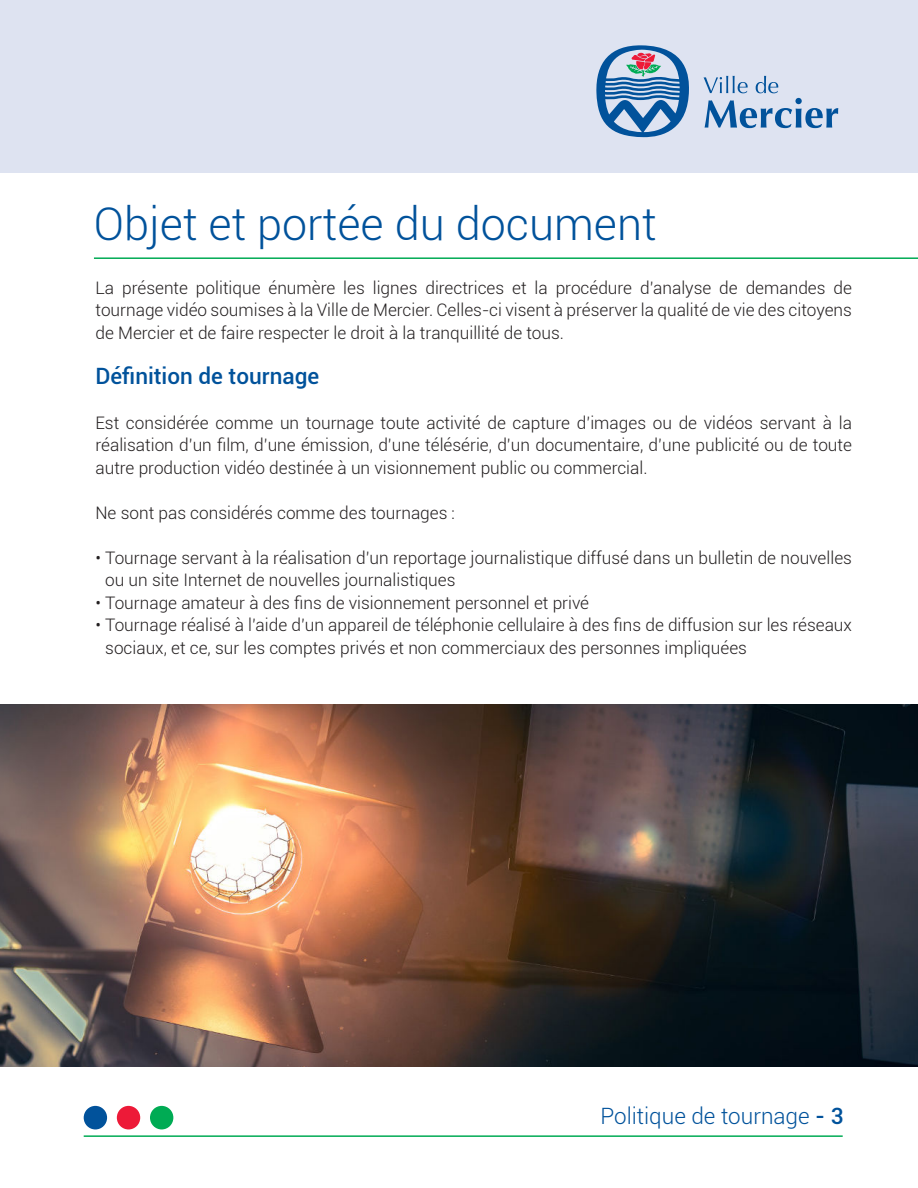
<style>
.page{position:relative;width:918px;height:1188px;background:#fff}
.page>*{position:absolute;margin:0;border:0;box-sizing:border-box;transform-origin:0 0}
.t1{font:300 45px "Roboto";color:#01529b}
.t2{font:300 22.5px "Roboto";color:#01529b}
.t3{font:500 22.5px "Roboto";color:#01529b}
.t4{font:300 17.25px/22.5px "Roboto";color:#231f20;text-align:justify}
.s1{font-weight:500}
</style>
<div class="page">
<hr style="left:94px;top:257px;width:824px;height:2px;background:#00ab54">
<hr style="left:84px;top:1135px;width:759px;height:2px;background:#00ab54">
<div style="left:84px;top:1106px;width:23px;height:23px;background:#01529b;border-radius:50%"></div>
<div style="left:117px;top:1106px;width:23px;height:23px;background:#ed1a38;border-radius:50%"></div>
<div style="left:150px;top:1106px;width:23px;height:23px;background:#00ab54;border-radius:50%"></div>
<div style="left:0;top:0;width:918px;height:173px;background:#dee3f1"></div>
<svg style="left:596px;top:45px;width:93px;height:92px"></svg>
<svg style="left:704px;top:76px;width:134px;height:52px"></svg>
<img style="left:0;top:704px;width:918px;height:362px">
<h1 class="t1" style="left:94px;top:205px;width:564px">Objet et portée du document</h1>
<p class="t4" style="left:95px;top:278px;width:758px">La présente politique énumère les lignes directrices et la procédure d’analyse de demandes de tournage vidéo soumises à la Ville de Mercier. Celles-ci visent à préserver la qualité de vie des citoyens de Mercier et de faire respecter le droit à la tranquillité de tous.</p>
<h2 class="t3" style="left:95px;top:360px;width:225px">Définition de tournage</h2>
<p class="t4" style="left:95px;top:413px;width:758px">Est considérée comme un tournage toute activité de capture d’images ou de vidéos servant à la réalisation d’un film, d’une émission, d’une télésérie, d’un documentaire, d’une publicité ou de toute autre production vidéo destinée à un visionnement public ou commercial.</p>
<p class="t4" style="left:95px;top:501px;width:361px">Ne sont pas considérés comme des tournages :</p>
<p class="t4" style="left:105px;top:548px;width:748px;text-indent:-10px">• Tournage servant à la réalisation d’un reportage journalistique diffusé dans un bulletin de nouvelles ou un site Internet de nouvelles journalistiques</p>
<p class="t4" style="left:95px;top:591px;width:495px">• Tournage amateur à des fins de visionnement personnel et privé</p>
<p class="t4" style="left:105px;top:613px;width:748px;text-indent:-10px">• Tournage réalisé à l’aide d’un appareil de téléphonie cellulaire à des fins de diffusion sur les réseaux sociaux, et ce, sur les comptes privés et non commerciaux des personnes impliquées</p>
<h2 class="t2" style="left:600px;top:1106px;width:245px">Politique de tournage <span class="s1">- 3</span></h2>
</div>
